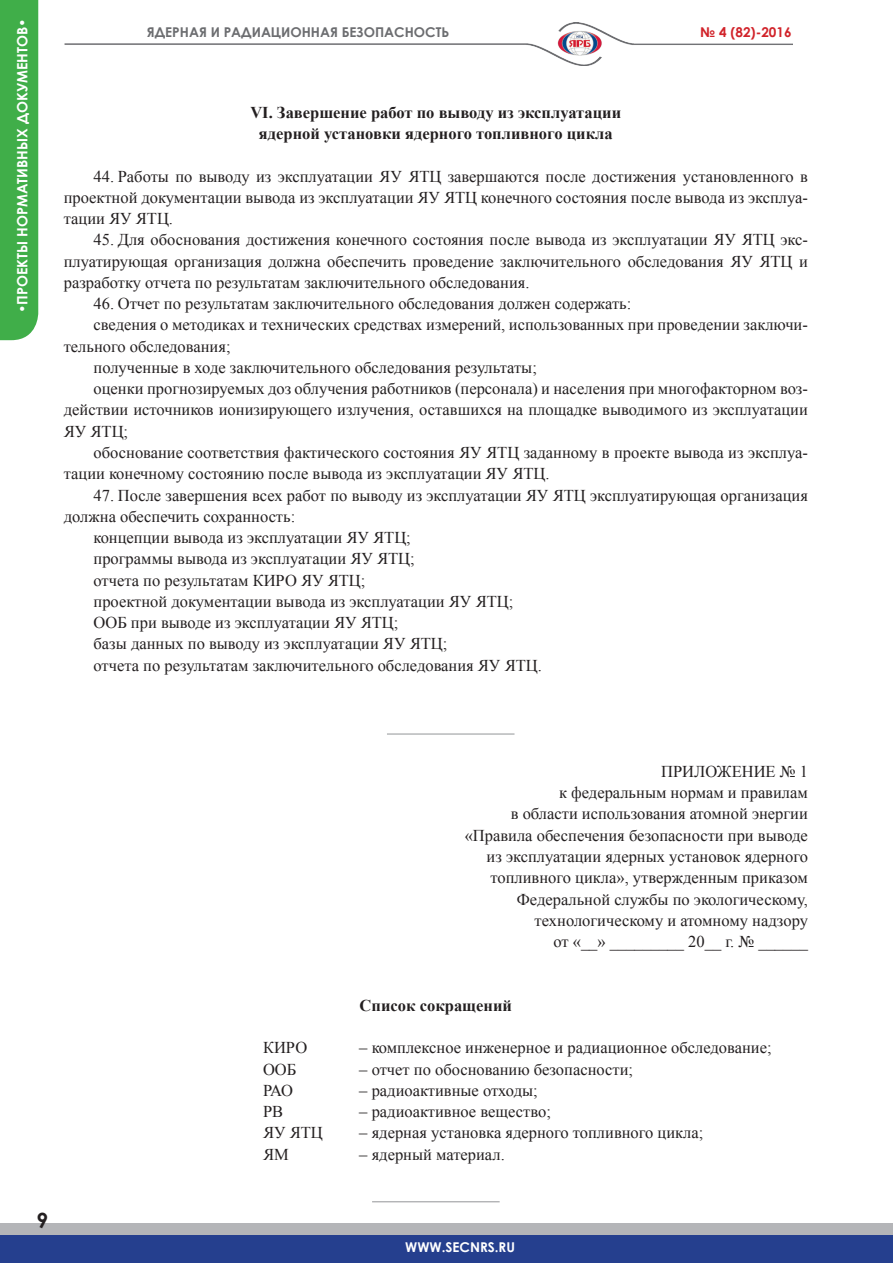
<style>
.page{position:relative;width:893px;height:1263px;background:#fff}
.page>*{position:absolute;margin:0;border:0;box-sizing:border-box;transform-origin:0 0}
.t1{font:700 21px "Century Gothic";color:#231f20}
.ОсНоВнОй{font:16.5px/21.3px "Times New Roman";color:#231f20;text-align:justify}
.заголовок{font:700 16.5px/21.3px "Times New Roman";color:#231f20;text-align:center}
.t2{font:700 14.25px "Century Gothic";color:#fff}
.t3{font:700 13.5px "Century Gothic";color:#6c6d70}
.t4{font:700 13.5px "Century Gothic";color:#fff}
.t5{font:700 13.5px "Century Gothic";color:#d1232a}
</style>
<div class="page">
<div style="left:0;top:1223px;width:893px;height:30px;background:#b4b5b8"></div>
<div style="left:0;top:1235px;width:893px;height:28px;background:#253f8e"></div>
<img style="left:64px;top:22px;width:728px;height:44px">
<div style="left:0;top:0;width:38px;height:340px;background:#40ae49"></div>
<hr style="left:387px;top:734px;width:127px;height:1px;background:#939598">
<hr style="left:372px;top:1201px;width:128px;height:1px;background:#939598">
<p class="t2" style="left:11px;top:313px;width:296px;rotate:-90deg">•ПРОЕКТЫ НОРМАТИВНЫХ ДОКУМЕНТОВ•</p>
<p class="t3" style="left:147px;top:22px;width:304px">ЯДЕРНАЯ И РАДИАЦИОННАЯ БЕЗОПАСНОСТЬ</p>
<p class="t5" style="left:700px;top:22px;width:93px">№ 4 (82)-2016</p>
<p class="заголовок" style="left:250px;top:101px;width:372px">VI. Завершение работ по выводу из эксплуатации ядерной установки ядерного топливного цикла</p>
<p class="ОсНоВнОй" style="left:64px;top:165px;width:746px;text-indent:30px">44. Работы по выводу из эксплуатации ЯУ ЯТЦ завершаются после достижения установленного в проектной документации вывода из эксплуатации ЯУ ЯТЦ конечного состояния после вывода из эксплуа&shy;тации ЯУ ЯТЦ.</p>
<p class="ОсНоВнОй" style="left:64px;top:229px;width:746px;text-indent:30px">45. Для обоснования достижения конечного состояния после вывода из эксплуатации ЯУ ЯТЦ экс&shy;плуатирующая организация должна обеспечить проведение заключительного обследования ЯУ ЯТЦ и разработку отчета по результатам заключительного обследования.</p>
<p class="ОсНоВнОй" style="left:94px;top:293px;width:539px">46. Отчет по результатам заключительного обследования должен содержать:</p>
<p class="ОсНоВнОй" style="left:64px;top:314px;width:746px;text-indent:30px">сведения о методиках и технических средствах измерений, использованных при проведении заключи&shy;тельного обследования;</p>
<p class="ОсНоВнОй" style="left:94px;top:356px;width:445px">полученные в ходе заключительного обследования результаты;</p>
<p class="ОсНоВнОй" style="left:64px;top:378px;width:746px;text-indent:30px">оценки прогнозируемых доз облучения работников (персонала) и населения при многофакторном воз&shy;действии источников ионизирующего излучения, оставшихся на площадке выводимого из эксплуатации ЯУ ЯТЦ;</p>
<p class="ОсНоВнОй" style="left:64px;top:442px;width:746px;text-indent:30px">обоснование соответствия фактического состояния ЯУ ЯТЦ заданному в проекте вывода из эксплуа&shy;тации конечному состоянию после вывода из эксплуатации ЯУ ЯТЦ.</p>
<p class="ОсНоВнОй" style="left:64px;top:484px;width:746px;text-indent:30px">47. После завершения всех работ по выводу из эксплуатации ЯУ ЯТЦ эксплуатирующая организация должна обеспечить сохранность:</p>
<p class="ОсНоВнОй" style="left:94px;top:527px;width:319px">концепции вывода из эксплуатации ЯУ ЯТЦ;</p>
<p class="ОсНоВнОй" style="left:94px;top:548px;width:323px">программы вывода из эксплуатации ЯУ ЯТЦ;</p>
<p class="ОсНоВнОй" style="left:94px;top:569px;width:273px">отчета по результатам КИРО ЯУ ЯТЦ;</p>
<p class="ОсНоВнОй" style="left:94px;top:590px;width:421px">проектной документации вывода из эксплуатации ЯУ ЯТЦ;</p>
<p class="ОсНоВнОй" style="left:94px;top:612px;width:306px">ООБ при выводе из эксплуатации ЯУ ЯТЦ;</p>
<p class="ОсНоВнОй" style="left:94px;top:633px;width:355px">базы данных по выводу из эксплуатации ЯУ ЯТЦ;</p>
<p class="ОсНоВнОй" style="left:94px;top:654px;width:450px">отчета по результатам заключительного обследования ЯУ ЯТЦ.</p>
<p class="t1" style="left:37px;top:1204px;width:13px">9</p>
<p class="ОсНоВнОй" style="left:661px;top:760px;width:148px">ПРИЛОЖЕНИЕ № 1</p>
<p class="ОсНоВнОй" style="left:465px;top:782px;width:345px;text-align:right">к федеральным нормам и правилам<br>в области использования атомной энергии «Правила обеспечения безопасности при выводе из эксплуатации ядерных установок ядерного топливного цикла», утвержденным приказом Федеральной службы по экологическому, технологическому и атомному надзору</p>
<p class="ОсНоВнОй" style="left:553px;top:930px;width:256px">от «__» _________ 20__ г. № ______</p>
<p class="заголовок" style="left:360px;top:994px;width:154px">Список сокращений</p>
<p class="ОсНоВнОй" style="left:263px;top:1037px;width:46px">КИРО</p>
<p class="ОсНоВнОй" style="left:359px;top:1037px;width:414px">– комплексное инженерное и радиационное обследование;</p>
<p class="ОсНоВнОй" style="left:263px;top:1058px;width:35px">ООБ</p>
<p class="ОсНоВнОй" style="left:359px;top:1058px;width:275px">– отчет по обоснованию безопасности;</p>
<p class="ОсНоВнОй" style="left:263px;top:1079px;width:32px">РАО</p>
<p class="ОсНоВнОй" style="left:359px;top:1079px;width:180px">– радиоактивные отходы;</p>
<p class="ОсНоВнОй" style="left:263px;top:1101px;width:22px">РВ</p>
<p class="ОсНоВнОй" style="left:359px;top:1101px;width:193px">– радиоактивное вещество;</p>
<p class="ОсНоВнОй" style="left:263px;top:1122px;width:61px">ЯУ ЯТЦ</p>
<p class="ОсНоВнОй" style="left:359px;top:1122px;width:346px">– ядерная установка ядерного топливного цикла;</p>
<p class="ОсНоВнОй" style="left:263px;top:1143px;width:27px">ЯМ</p>
<p class="ОсНоВнОй" style="left:359px;top:1143px;width:147px">– ядерный материал.</p>
<p class="t4" style="left:405px;top:1237px;width:111px">WWW.SECNRS.RU</p>
</div>
